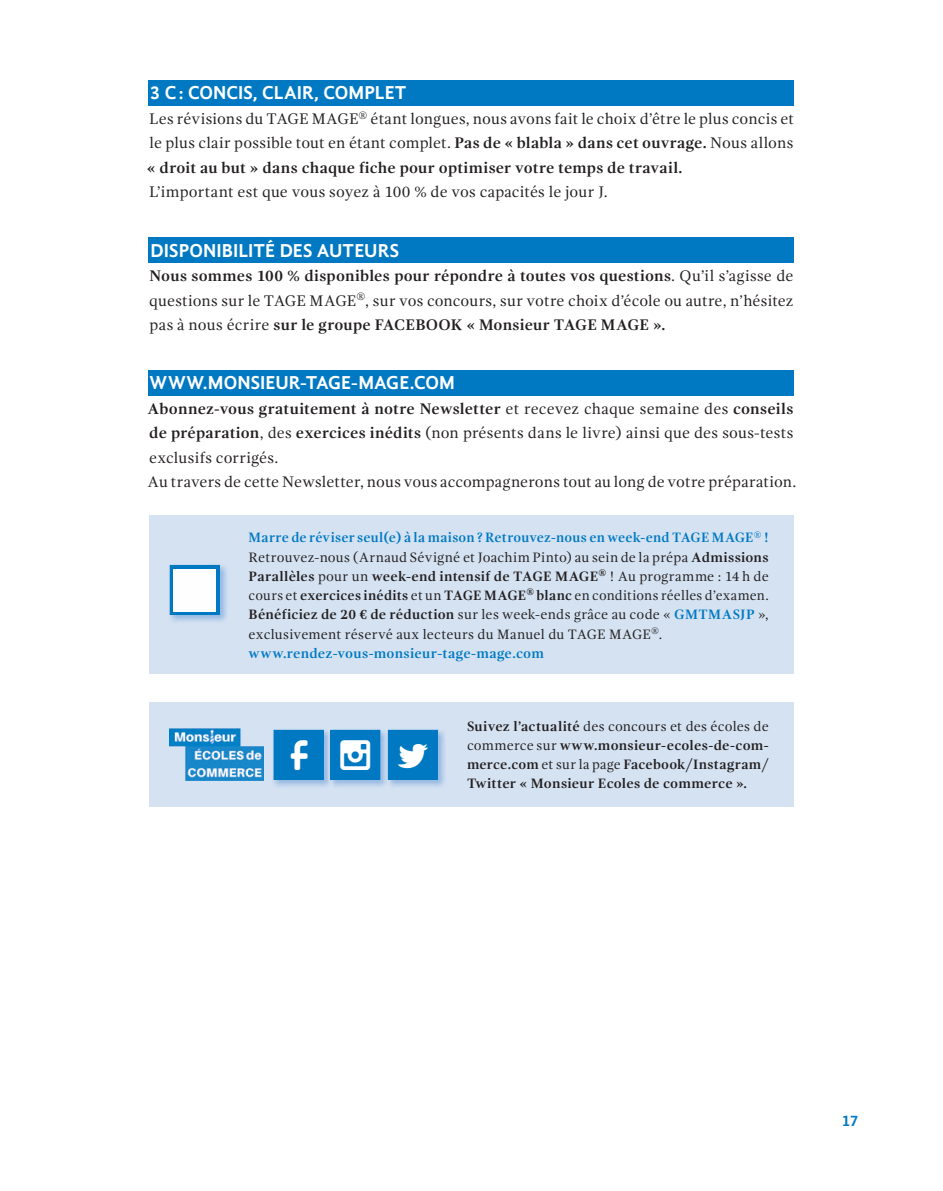
<style>
.page{position:relative;width:943px;height:1191px;background:#fff}
.page>*{position:absolute;margin:0;border:0;box-sizing:border-box;transform-origin:0 0}
.t1{font:700 19.25px "Gandhi Sans";color:#fff}
.t2{font:15.75px/24.5px "Gandhi Serif";letter-spacing:.005em;color:#231f20;text-align:justify}
.t3{font:700 15.75px "Gandhi Sans";color:#0079c2}
.t4{font:14px/19.2px "Gandhi Serif";letter-spacing:.015em;color:#231f20}
.t5{font:700 14px/19.2px "Gandhi Serif";letter-spacing:.01em;color:#231f20;text-align:justify}
.s1{font-weight:700}
.s2{font-weight:700;color:#0079c2}
.s3{font-weight:400}
</style>
<div class="page">
<div style="left:149px;top:80px;width:645px;height:25px;background:#0079c2"></div>
<div style="left:149px;top:237px;width:645px;height:25px;background:#0079c2"></div>
<div style="left:149px;top:370px;width:645px;height:25px;background:#0079c2"></div>
<div style="left:149px;top:515px;width:644px;height:159px;background:#d4e2f2"></div>
<img style="left:169px;top:564px;width:58px;height:58px">
<svg style="left:170px;top:565px;width:50px;height:50px;background:#bbdbee"></svg>
<div style="left:149px;top:702px;width:644px;height:104px;background:#d4e2f2"></div>
<img style="left:170px;top:728px;width:94px;height:52px">
<img style="left:273px;top:729px;width:55px;height:58px">
<img style="left:332px;top:729px;width:54px;height:58px">
<img style="left:328px;top:729px;width:4px;height:55px">
<img style="left:389px;top:729px;width:56px;height:58px">
<img style="left:386px;top:729px;width:3px;height:53px">
<div style="left:273px;top:730px;width:50px;height:50px;background:#0079c2"></div>
<div style="left:330px;top:730px;width:50px;height:50px;background:#0079c2"></div>
<div style="left:388px;top:730px;width:50px;height:50px;background:#0079c2"></div>
<p class="t1" style="left:150px;top:82px;width:259px">3 C : CONCIS, CLAIR, COMPLET</p>
<p class="t2" style="left:147px;top:106px;width:648px">Les révisions du TAGE MAGE<sup>®</sup> étant longues, nous avons fait le choix d’être le plus concis et le plus clair possible tout en étant complet. <span class="s1">Pas de « blabla » dans cet ouvrage.</span> Nous allons <span class="s1">« droit au but » dans chaque fiche pour optimiser votre temps de travail.</span></p>
<p class="t2" style="left:149px;top:180px;width:460px">L’important est que vous soyez à 100 % de vos capacités le jour J.</p>
<p class="t1" style="left:151px;top:239px;width:250px">DISPONIBILITÉ DES AUTEURS</p>
<p class="t2" style="left:149px;top:263px;width:645px"><span class="s1">Nous sommes 100 % disponibles pour répondre à toutes vos questions</span>. Qu’il s’agisse de questions sur le TAGE MAGE<sup>®</sup>, sur vos concours, sur votre choix d’école ou autre, n’hésitez pas à nous écrire <span class="s1">sur le groupe FACEBOOK « Monsieur TAGE MAGE ».</span></p>
<p class="t1" style="left:150px;top:372px;width:307px">WWW.MONSIEUR-TAGE-MAGE.COM</p>
<p class="t2" style="left:147px;top:396px;width:650px;text-align:left"><span class="s1">Abonnez-vous gratuitement à notre Newsletter</span> et recevez chaque semaine des <span class="s1">conseils de préparation</span>, des <span class="s1">exercices inédits</span> (non présents dans le livre) ainsi que des sous-tests exclusifs corrigés.<br>Au travers de cette Newsletter, nous vous accompagnerons tout au long de votre préparation.</p>
<p class="t4" style="left:249px;top:528px;width:521px"><span class="s2">Marre de réviser seul(e) à la maison ? Retrouvez-nous en week-end TAGE MAGE</span><sup>®</sup> <span class="s2">!<br></span>Retrouvez-nous (Arnaud Sévigné et Joachim Pinto) au sein de la prépa <span class="s1">Admissions Parallèles</span> pour un <span class="s1">week-end intensif de TAGE MAGE</span><sup>®</sup> ! Au programme : 14 h de cours et <span class="s1">exercices inédits</span> et un <span class="s1">TAGE MAGE</span><sup>®</sup> <span class="s1">blanc</span> en conditions réelles d’examen.<br><span class="s1">Bénéficiez de 20 € de réduction</span> sur les week-ends grâce au code « <span class="s2">GMTMASJP</span> », exclusivement réservé aux lecteurs du Manuel du TAGE MAGE<sup>®</sup>. <span class="s2">www.rendez-vous-monsieur-tage-mage.com</span></p>
<p class="t5" style="left:467px;top:716px;width:303px">Suivez l’actualité <span class="s3">des concours et des écoles de commerce sur</span> www.monsieur-ecoles-de-com&shy;merce.com <span class="s3">et sur la page</span> Facebook/Instagram/ Twitter « Monsieur Ecoles de commerce ».</p>
<p class="t3" style="left:841px;top:1112px;width:18px">17</p>
</div>
